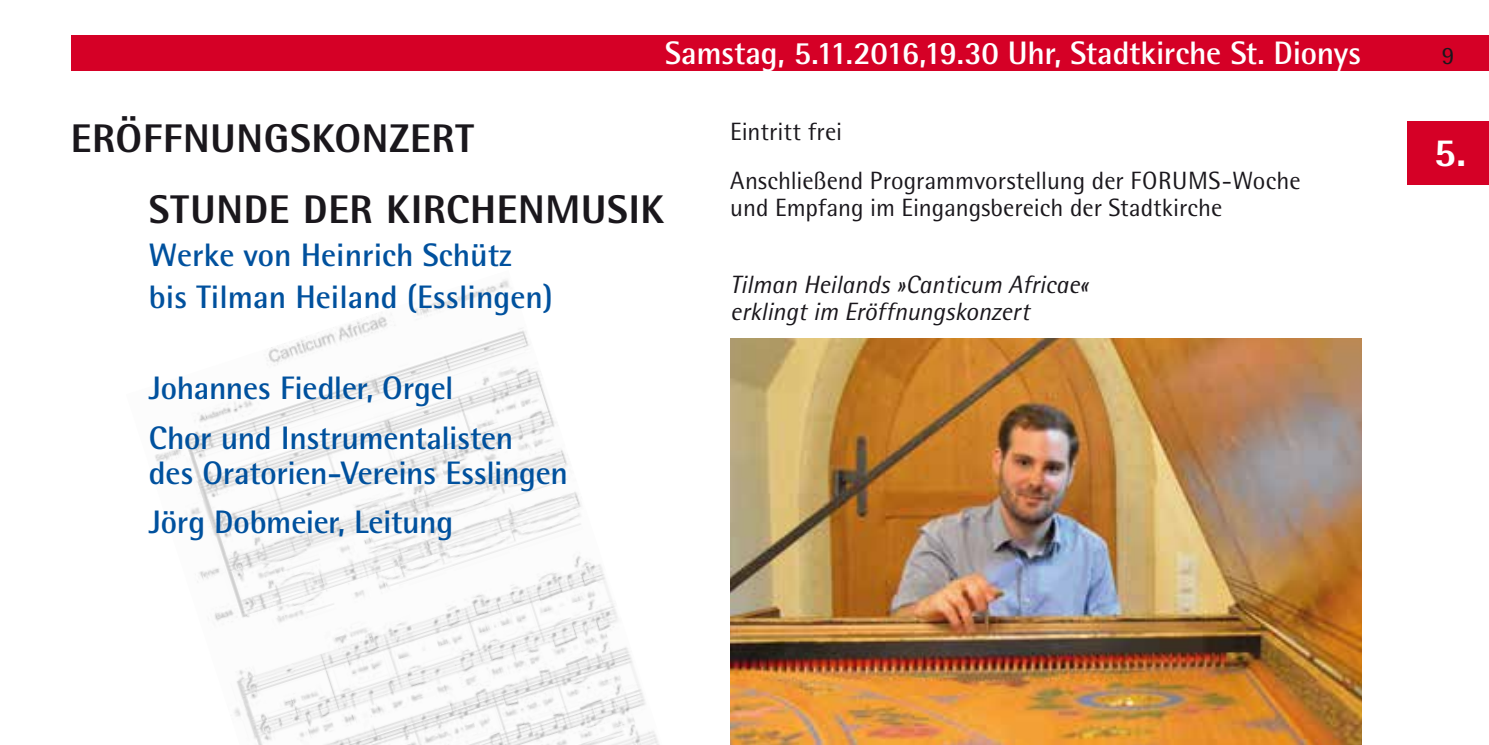
<style>
.page{position:relative;width:1489px;height:745px;background:#fff}
.page>*{position:absolute;margin:0;border:0;box-sizing:border-box;transform-origin:0 0}
.t1{font:800 40px/70.8px "Rotis Semi Sans";letter-spacing:.02em;color:#1a171c}
.t2{font:800 40px "Rotis Semi Sans";color:#fff}
.t3{font:700 32.5px/49.2px "Rotis Semi Sans";letter-spacing:-.005em;color:#00519e}
.t4{font:700 32.5px "Rotis Semi Sans";letter-spacing:-.01em;color:#fff}
.t5{font:25px/48.8px "Rotis Semi Sans";color:#1a171c}
.t6{font:italic 25px/27.5px "Rotis Semi Sans";color:#1a171c}
</style>
<div class="page">
<div style="left:1407px;top:120px;width:81px;height:64px;background:#d50026"></div>
<div style="left:71px;top:35px;width:1417px;height:36px;background:#d50026"></div>
<img style="left:155px;top:280px;width:503px;height:464px">
<img style="left:730px;top:338px;width:631px;height:406px">
<p class="t4" style="left:664px;top:33px;width:698px">Samstag, 5.11.2016,19.30 Uhr, Stadtkirche St. Dionys</p>
<p class="t5" style="left:1441px;top:31px;width:14px">9</p>
<p class="t1" style="left:149px;top:102px;width:516px;text-indent:-78px">ERÖFFNUNGSKONZERT<br>STUNDE DER KIRCHENMUSIK</p>
<p class="t3" style="left:149px;top:234px;width:406px;line-height:41.2px">Werke von Heinrich Schütz bis Tilman Heiland (Esslingen)</p>
<p class="t3" style="left:149px;top:363px;width:366px">Johannes Fiedler, Orgel<br>Chor und Instrumentalisten</p>
<p class="t3" style="left:149px;top:447px;width:420px">des Oratorien-Vereins Esslingen<br>Jörg Dobmeier, Leitung</p>
<p class="t5" style="left:730px;top:107px;width:572px">Eintritt frei<br>Anschließend Programmvorstellung der FORUMS-Woche</p>
<p class="t5" style="left:730px;top:183px;width:493px">und Empfang im Eingangsbereich der Stadtkirche</p>
<p class="t6" style="left:730px;top:270px;width:359px">Tilman Heilands »Canticum Africae« erklingt im Eröffnungskonzert</p>
<p class="t2" style="left:1433px;top:127px;width:34px">5.</p>
</div>
